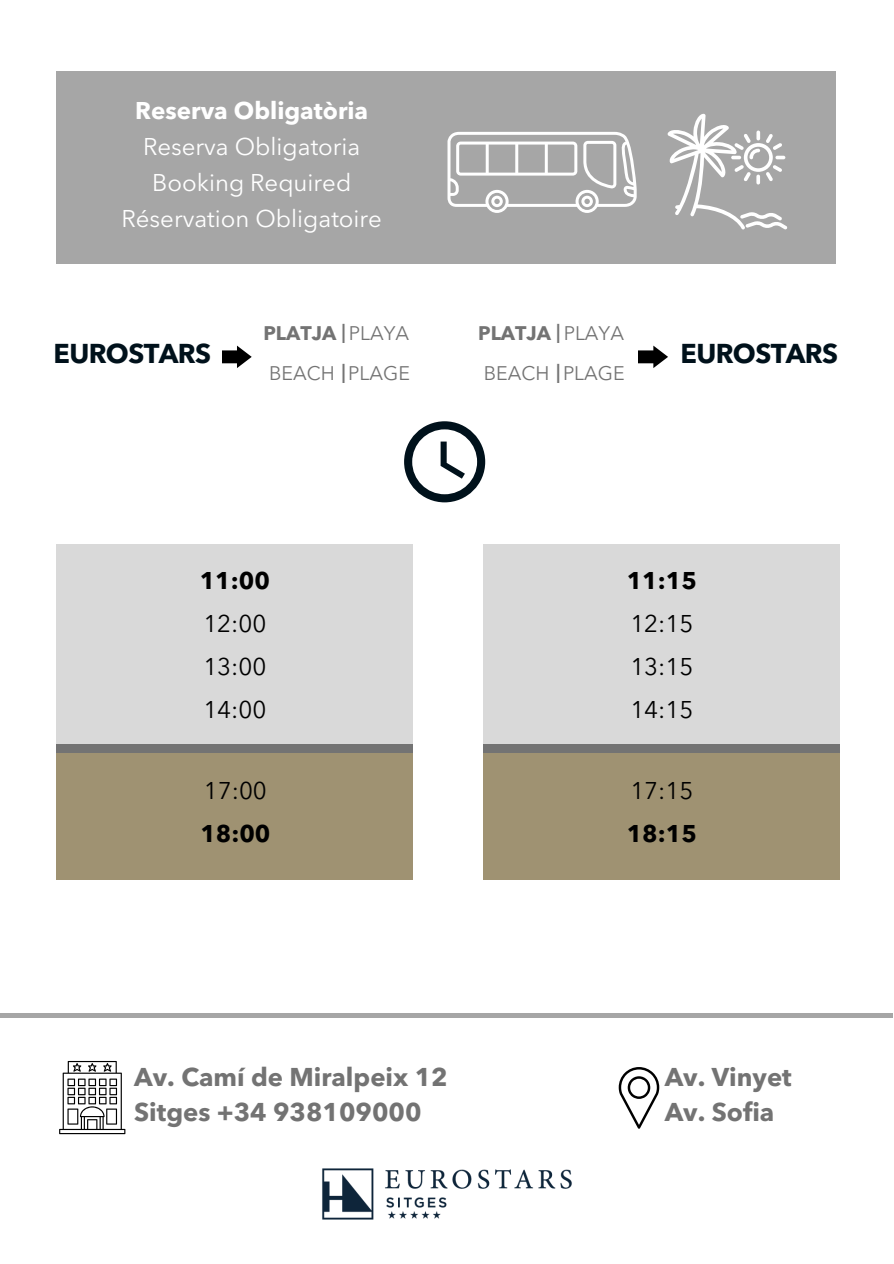
<style>
.page{position:relative;width:894px;height:1264px;background:#fff}
.page>*{position:absolute;margin:0;border:0;box-sizing:border-box;transform-origin:0 0}
.t1{font:700 27px "Avenir Next LT Pro";letter-spacing:-.025em;color:#00111b}
.t2{font:27px "Avenir Next LT Pro";color:#737373}
.t3{font:700 25.5px/35px "Avenir Next LT Pro";color:#737373}
.t4{font:24px/35.8px "Avenir Next LT Pro";color:#fff;text-align:center}
.t5{font:24px "Avenir Next LT Pro";color:#000}
.t6{font:700 24px "Avenir Next LT Pro";color:#000}
.t7{font:700 24px "Avenir Next LT Pro";color:#fff}
.t8{font:19.5px/39.6px "Avenir Next LT Pro";color:#737373}
.s1{font-weight:700}
.s2{font-size:27px}
</style>
<div class="page">
<div style="left:57px;top:745px;width:356px;height:134px;background:#9f9272"></div>
<div style="left:483px;top:745px;width:356px;height:134px;background:#9f9272"></div>
<svg style="left:404px;top:421px;width:81px;height:81px"></svg>
<div style="left:56px;top:544px;width:356px;height:208px;background:#d9d9d9"></div>
<div style="left:56px;top:744px;width:356px;height:8px;background:#737373"></div>
<div style="left:483px;top:544px;width:356px;height:208px;background:#d9d9d9"></div>
<div style="left:483px;top:744px;width:356px;height:8px;background:#737373"></div>
<svg style="left:59px;top:1061px;width:66px;height:73px"></svg>
<svg style="left:618px;top:1067px;width:41px;height:61px"></svg>
<hr style="left:0;top:1013px;width:892px;height:4px;background:#a6a6a6">
<img style="left:322px;top:1168px;width:250px;height:52px">
<svg style="left:222px;top:345px;width:30px;height:23px"></svg>
<svg style="left:638px;top:345px;width:30px;height:23px"></svg>
<div style="left:56px;top:71px;width:779px;height:192px;background:#a6a6a6"></div>
<svg style="left:447px;top:132px;width:189px;height:81px"></svg>
<svg style="left:667px;top:113px;width:120px;height:116px"></svg>
<p class="t7" style="left:135px;top:101px;width:234px">Reserva Obligatòria</p>
<p class="t4" style="left:121px;top:131px;width:262px">Reserva Obligatoria<br>Booking Required<br>Réservation Obligatoire</p>
<p class="t1" style="left:54px;top:342px;width:159px">EUROSTARS</p>
<p class="t2" style="left:340px;top:322px;width:9px">I</p>
<p class="t8" style="left:263px;top:315px;width:148px"><span class="s1">PLATJA<br></span>BEACH <span class="s2">I</span>PLAGE</p>
<p class="t8" style="left:349px;top:315px;width:62px">PLAYA</p>
<p class="t2" style="left:554px;top:322px;width:9px">I</p>
<p class="t8" style="left:478px;top:315px;width:148px"><span class="s1">PLATJA<br></span>BEACH <span class="s2">I</span>PLAGE</p>
<p class="t8" style="left:563px;top:315px;width:62px">PLAYA</p>
<p class="t1" style="left:680px;top:342px;width:159px">EUROSTARS</p>
<p class="t6" style="left:200px;top:571px;width:72px">11:00</p>
<p class="t5" style="left:203px;top:614px;width:64px">12:00</p>
<p class="t6" style="left:626px;top:571px;width:72px">11:15</p>
<p class="t5" style="left:630px;top:614px;width:64px">12:15</p>
<p class="t5" style="left:203px;top:657px;width:64px">13:00</p>
<p class="t5" style="left:630px;top:657px;width:64px">13:15</p>
<p class="t5" style="left:203px;top:700px;width:64px">14:00</p>
<p class="t5" style="left:630px;top:700px;width:64px">14:15</p>
<p class="t5" style="left:204px;top:780px;width:64px">17:00</p>
<p class="t5" style="left:630px;top:780px;width:64px">17:15</p>
<p class="t6" style="left:200px;top:823px;width:72px">18:00</p>
<p class="t6" style="left:626px;top:823px;width:72px">18:15</p>
<p class="t3" style="left:134px;top:1062px;width:315px">Av. Camí de Miralpeix 12<br>Sitges +34 938109000</p>
<p class="t3" style="left:664px;top:1062px;width:128px">Av. Vinyet<br>Av. Sofia</p>
</div>
